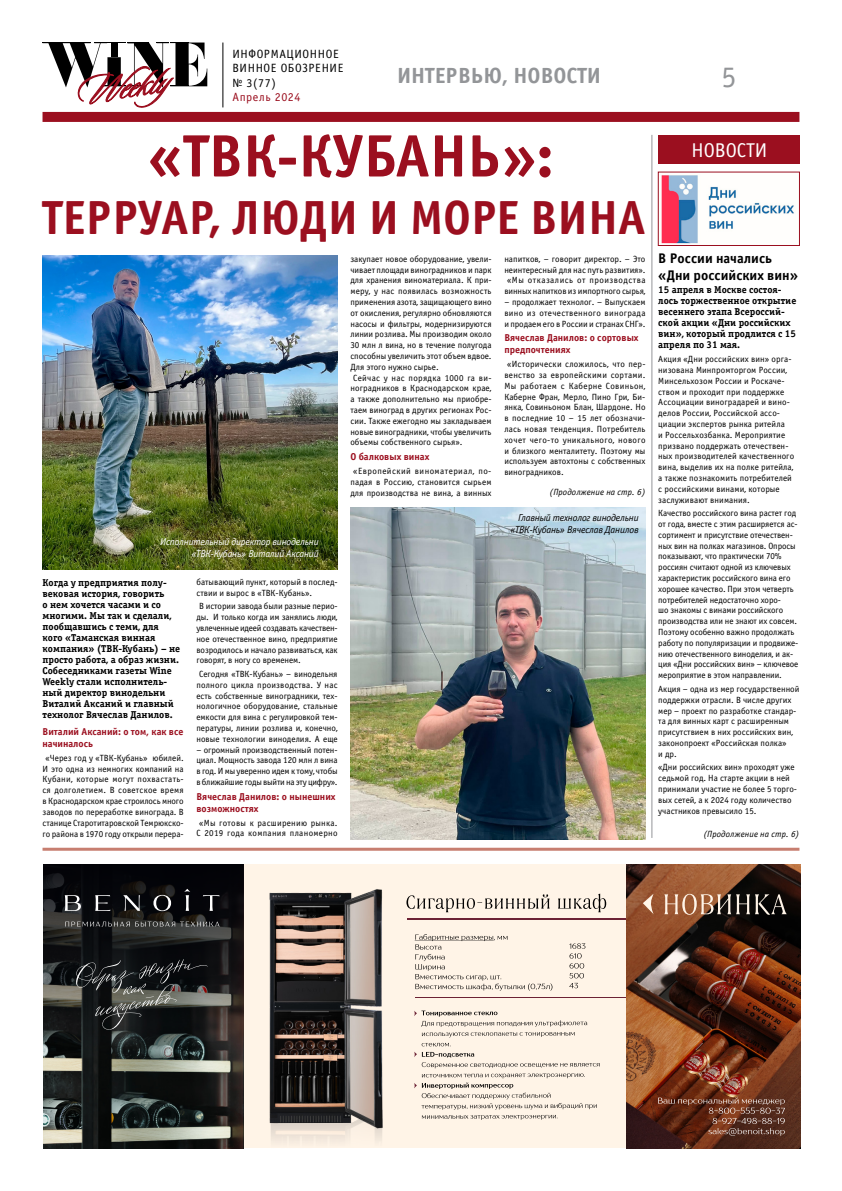
<style>
.page{position:relative;width:842px;height:1191px;background:#fff}
.page>*{position:absolute;margin:0;border:0;box-sizing:border-box;transform-origin:0 0}
.t1{font:60px "Officina Sans Bold C";color:#9b0f1f}
.t2{font:48px "Officina Sans Bold C";color:#9b0f1f}
.t3{font:30px "Officina Sans C";color:#939598}
.t4{font:700 22px "Officina Sans C";color:#939598}
.t5{font:20px "Officina Sans C";color:#fff}
.t6{font:700 14px/16.8px "Officina Sans C";color:#000}
.t7{font:12px/14.4px "Officina Sans C";letter-spacing:.05em;color:#000}
.t8{font:12px "Officina Sans C";letter-spacing:.05em;color:#9b0f1f}
.t9{font:700 10px/11px "Officina Serif C";color:#000}
.t10{font:700 10px/12px "Officina Sans C";color:#9b0f1f}
.t11{font:italic 10px/12px "Officina Sans C";letter-spacing:-.02em;color:#fff;text-align:right}
.t12{font:italic 10px/12px "Officina Sans C";letter-spacing:-.02em;color:#000;text-align:right}
.t13{font:9px/10.8px "Officina Sans C";color:#000}
.t14{font:9px/10.8px "Officina Sans C";letter-spacing:.035em;color:#000;text-align:center}
.t15{font:italic 9px "Officina Sans C";letter-spacing:.01em;color:#000}
.t16{font:9px "Officina Sans C";letter-spacing:.02em;color:#000}
</style>
<div class="page">
<svg style="left:43px;top:43px;width:164px;height:64px"></svg>
<div style="left:43px;top:112px;width:756px;height:10px;background:#9b0f1f"></div>
<hr style="left:222px;top:43px;width:1px;height:64px;background:#000">
<hr style="left:43px;top:847px;width:756px;height:3px;background:#c77e70">
<hr style="left:651px;top:135px;width:1px;height:703px;background:#939598">
<div style="left:43px;top:864px;width:757px;height:284px;background:#fff4e7"></div>
<img style="left:43px;top:1092px;width:201px;height:56px">
<img style="left:269px;top:889px;width:114px;height:246px">
<hr style="left:407px;top:918px;width:220px;height:2px;background:#6c2235">
<svg style="left:414px;top:1010px;width:185px;height:109px"></svg>
<hr style="left:415px;top:997px;width:212px;height:1px;background:#6c2235">
<svg style="left:406px;top:893px;width:200px;height:19px"></svg>
<svg style="left:415px;top:934px;width:137px;height:57px"></svg>
<svg style="left:569px;top:943px;width:16px;height:45px"></svg>
<img style="left:43px;top:864px;width:201px;height:228px">
<svg style="left:76px;top:959px;width:132px;height:70px;background:#2f3131"></svg>
<img style="left:627px;top:864px;width:173px;height:284px">
<svg style="left:658px;top:1097px;width:127px;height:38px;background:#6a3b2b"></svg>
<svg style="left:664px;top:893px;width:123px;height:21px;background:#765d4d"></svg>
<svg style="left:643px;top:893px;width:10px;height:21px"></svg>
<svg style="left:65px;top:921px;width:155px;height:5px"></svg>
<svg style="left:65px;top:888px;width:155px;height:23px;background:#252528"></svg>
<div style="left:659px;top:135px;width:141px;height:28px;background:#9b0f1f"></div>
<img style="left:661px;top:175px;width:133px;height:69px">
<div style="left:658px;top:171px;width:142px;height:75px;border:1px solid #9b0f1f"></div>
<img style="left:43px;top:255px;width:295px;height:314px">
<img style="left:350px;top:507px;width:296px;height:332px">
<h3 class="t7" style="left:232px;top:47px;width:113px">ИНФОРМАЦИОННОЕ<br>ВИННОЕ ОБОЗРЕНИЕ № 3(77)</h3>
<h3 class="t8" style="left:232px;top:91px;width:70px">Апрель 2024</h3>
<h3 class="t4" style="left:397px;top:64px;width:206px">ИНТЕРВЬЮ, НОВОСТИ</h3>
<h1 class="t1" style="left:148px;top:122px;width:407px">«ТВК-КУБАНЬ»:</h1>
<h2 class="t2" style="left:43px;top:191px;width:604px">ТЕРРУАР, ЛЮДИ И МОРЕ ВИНА</h2>
<p class="t13" style="left:350px;top:253px;width:143px">закупает новое оборудование, увели-</p>
<p class="t13" style="left:350px;top:264px;width:143px">чивает площади виноградников и парк</p>
<p class="t13" style="left:350px;top:275px;width:143px">для хранения виноматериала. К при-</p>
<p class="t16" style="left:350px;top:286px;width:143px">меру, у нас появилась возможность</p>
<p class="t13" style="left:350px;top:297px;width:143px">применения азота, защищающего вино</p>
<p class="t13" style="left:350px;top:307px;width:143px">от окисления, регулярно обновляются</p>
<p class="t13" style="left:350px;top:318px;width:143px">насосы и фильтры, модернизируются</p>
<p class="t13" style="left:350px;top:329px;width:143px">линии розлива. Мы производим около</p>
<p class="t13" style="left:350px;top:340px;width:143px">30 млн л вина, но в течение полугода</p>
<p class="t13" style="left:350px;top:351px;width:143px">способны увеличить этот объем вдвое.</p>
<p class="t13" style="left:350px;top:361px;width:90px">Для этого нужно сырье.</p>
<p class="t14" style="left:353px;top:372px;width:140px">Сейчас у нас порядка 1000 га ви-</p>
<p class="t13" style="left:350px;top:383px;width:143px">ноградников в Краснодарском крае,</p>
<p class="t13" style="left:350px;top:394px;width:143px">а также дополнительно мы приобре-</p>
<p class="t13" style="left:350px;top:405px;width:143px">таем виноград в других регионах Рос-</p>
<p class="t13" style="left:350px;top:415px;width:143px">сии. Также ежегодно мы закладываем</p>
<p class="t13" style="left:350px;top:426px;width:143px">новые виноградники, чтобы увеличить</p>
<p class="t13" style="left:350px;top:437px;width:114px">объемы собственного сырья».</p>
<p class="t10" style="left:350px;top:451px;width:80px">О балковых винах</p>
<p class="t13" style="left:350px;top:466px;width:143px;text-align:center">«Европейский виноматериал, по&shy;падая в Россию, становится сырьем для производства не вина, а винных</p>
<p class="t11" style="left:160px;top:535px;width:160px">Исполнительный директор винодельни «ТВК-Кубань» Виталий Аксаний</p>
<p class="t9" style="left:43px;top:577px;width:139px">Когда у предприятия полу&shy;вековая история, говорить<br>о нем хочется часами и со многими. Мы так и сделали, пообщавшись с теми, для кого «Таманская винная компания» (ТВК-Кубань) – не просто работа, а образ жизни.<br>Собеседниками газеты Wine<br>Weekly стали исполнитель&shy;ный директор винодельни<br>Виталий Аксаний и главный технолог Вячеслав Данилов.</p>
<p class="t10" style="left:43px;top:726px;width:142px">Виталий Аксаний: о том, как все начиналось</p>
<p class="t13" style="left:43px;top:752px;width:143px;text-align:center">«Через год у «ТВК-Кубань» юбилей.<br>И это одна из немногих компаний на Кубани, которые могут похвастать&shy;ся долголетием. В советское время в Краснодарском крае строилось много заводов по переработке винограда. В станице Старотитаровской Темрюкско&shy;го района в 1970 году открыли перера-</p>
<p class="t13" style="left:196px;top:576px;width:143px">батывающий пункт, который в послед&shy;ствии и вырос в «ТВК-Кубань».</p>
<p class="t13" style="left:196px;top:601px;width:143px;text-align:justify;text-indent:3px">В истории завода были разные перио&shy;ды. И только когда им занялись люди, увлеченные идеей создавать качествен&shy;ное отечественное вино, предприятие возродилось и начало развиваться, как говорят, в ногу со временем.</p>
<p class="t13" style="left:196px;top:668px;width:143px;text-align:center">Сегодня «ТВК-Кубань» – винодельня полного цикла производства. У нас есть собственные виноградники, тех&shy;нологичное оборудование, стальные емкости для вина с регулировкой тем&shy;пературы, линии розлива и, конечно, новые технологии виноделия. А еще</p>
<p class="t13" style="left:196px;top:744px;width:143px;text-align:justify">– огромный производственный потен&shy;циал. Мощность завода 120 млн л вина в год. И мы уверенно идем к тому, чтобы в ближайшие годы выйти на эту цифру».</p>
<p class="t10" style="left:196px;top:790px;width:141px">Вячеслав Данилов: о нынешних возможностях</p>
<p class="t14" style="left:196px;top:817px;width:143px">«Мы готовы к расширению рынка.<br>С 2019 года компания планомерно</p>
<p class="t13" style="left:504px;top:253px;width:143px;text-align:center">напитков, – говорит директор. – Это неинтересный для нас путь развития». «Мы отказались от производства винных напитков из импортного сырья,</p>
<p class="t13" style="left:504px;top:297px;width:143px;text-align:justify">– продолжает технолог. – Выпускаем вино из отечественного винограда и продаем его в России и странах СНГ».</p>
<p class="t10" style="left:504px;top:332px;width:136px">Вячеслав Данилов: о сортовых предпочтениях</p>
<p class="t13" style="left:504px;top:359px;width:143px;text-align:justify;text-indent:3px">«Исторически сложилось, что пер&shy;венство за европейскими сортами.<br>Мы работаем с Каберне Совиньон, Каберне Фран, Мерло, Пино Гри, Би&shy;янка, Совиньоном Блан, Шардоне. Но в последние 10 – 15 лет обозначи&shy;лась новая тенденция. Потребитель хочет чего-то уникального, нового и близкого менталитету. Поэтому мы используем автохтоны с собственных виноградников.</p>
<p class="t15" style="left:549px;top:487px;width:98px">(Продолжение на стр. 6)</p>
<p class="t12" style="left:510px;top:511px;width:130px">Главный технолог винодельни «ТВК-Кубань» Вячеслав Данилов</p>
<h3 class="t3" style="left:722px;top:60px;width:16px">5</h3>
<h3 class="t5" style="left:691px;top:139px;width:77px">НОВОСТИ</h3>
<h3 class="t6" style="left:658px;top:250px;width:141px">В России начались «Дни российских вин»</h3>
<p class="t9" style="left:658px;top:285px;width:140px">15 апреля в Москве состоя&shy;лось торжественное открытие весеннего этапа Всероссий&shy;ской акции «Дни российских вин», который продлится с 15 апреля по 31 мая.</p>
<p class="t13" style="left:658px;top:354px;width:137px">Акция «Дни российских вин» орга&shy;низована Минпромторгом России,<br>Минсельхозом России и Роскаче&shy;ством и проходит при поддержке<br>Ассоциации виноградарей и вино&shy;делов России, Российской ассо&shy;циации экспертов рынка ритейла<br>и Россельхозбанка. Мероприятие призвано поддержать отечествен&shy;ных производителей качественного вина, выделив их на полке ритейла, а также познакомить потребителей с российскими винами, которые заслуживают внимания.</p>
<p class="t13" style="left:658px;top:508px;width:142px">Качество российского вина растет год от года, вместе с этим расширяется ас&shy;сортимент и присутствие отечествен&shy;ных вин на полках магазинов. Опросы показывают, что практически 70% россиян считают одной из ключевых характеристик российского вина его хорошее качество. При этом четверть потребителей недостаточно хоро-<br>шо знакомы с винами российского производства или не знают их совсем.<br>Поэтому особенно важно продолжать работу по популяризации и продвиже&shy;нию отечественного виноделия, и ак&shy;ция «Дни российских вин» – ключевое мероприятие в этом направлении.</p>
<p class="t13" style="left:658px;top:683px;width:143px">Акция – одна из мер государственной поддержки отрасли. В числе других мер – проект по разработке стандар&shy;та для винных карт с расширенным присутствием в них российских вин, законопроект «Российская полка»<br>и др.</p>
<p class="t13" style="left:658px;top:762px;width:140px">«Дни российских вин» проходят уже седьмой год. На старте акции в ней принимали участие не более 5 торго&shy;вых сетей, а к 2024 году количество участников превысило 15.</p>
<p class="t15" style="left:703px;top:829px;width:98px">(Продолжение на стр. 6)</p>
</div>
